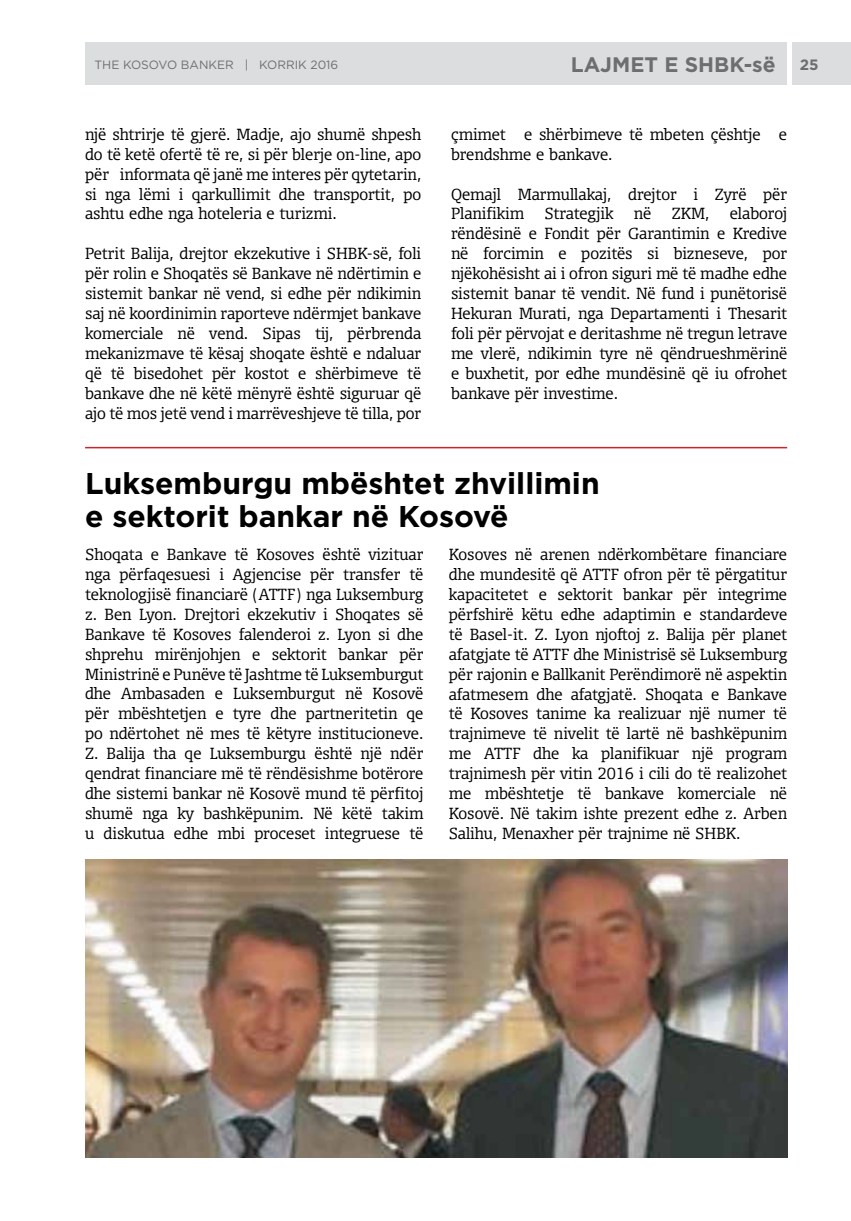
<style>
.page{position:relative;width:851px;height:1221px;background:#fff}
.page>*{position:absolute;margin:0;border:0;box-sizing:border-box;transform-origin:0 0}
.t1{font:700 30px/33px "Gotham";color:#000}
.t2{font:700 21px "Gotham";color:#6d6e71}
.t3{font:300 15.3px/20px "Olsen TF";color:#000;text-align:justify}
.t4{font:12px "Gotham";color:#6d6e71}
.s1{font-size:15px}
</style>
<div class="page">
<div style="left:85px;top:43px;width:765px;height:42px;background:#dcddde"></div>
<hr style="left:787px;top:38px;width:4px;height:51px;background:#fff">
<hr style="left:85px;top:447px;width:702px;height:1px;background:#d2232a">
<img style="left:85px;top:859px;width:702px;height:298px">
<p class="t4" style="left:94px;top:57px;width:245px">THE KOSOVO BANKER | KORRIK 2016</p>
<h2 class="t2" style="left:570px;top:52px;width:249px">LAJMET E SHBK-së <span class="s1">25</span></h2>
<p class="t3" style="left:85px;top:124px;width:337px">një shtrirje të gjerë. Madje, ajo shumë shpesh do të ketë ofertë të re, si për blerje on-line, apo për informata që janë me interes për qytetarin, si nga lëmi i qarkullimit dhe transportit, po ashtu edhe nga hoteleria e turizmi.</p>
<p class="t3" style="left:85px;top:243px;width:337px">Petrit Balija, drejtor ekzekutive i SHBK-së, foli për rolin e Shoqatës së Bankave në ndërtimin e sistemit bankar në vend, si edhe për ndikimin saj në koordinimin raporteve ndërmjet bankave komerciale në vend. Sipas tij, përbrenda mekanizmave të kësaj shoqate është e ndaluar që të bisedohet për kostot e shërbimeve të bankave dhe në këtë mënyrë është siguruar që ajo të mos jetë vend i marrëveshjeve të tilla, por</p>
<p class="t3" style="left:451px;top:124px;width:337px">çmimet e shërbimeve të mbeten çështje e brendshme e bankave.</p>
<p class="t3" style="left:451px;top:184px;width:337px">Qemajl Marmullakaj, drejtor i Zyrë për<br>Planifikim</p>
<p class="t3" style="left:451px;top:204px;width:337px;text-indent:279px">elaboroj rëndësinë e Fondit për Garantimin e Kredive në forcimin e pozitës si bizneseve, por njëkohësisht ai i ofron siguri më të madhe edhe sistemit banar të vendit. Në fund i punëtorisë Hekuran Murati, nga Departamenti i Thesarit foli për përvojat e deritashme në tregun letrave me vlerë, ndikimin tyre në qëndrueshmërinë e buxhetit, por edhe mundësinë që iu ofrohet bankave për investime.</p>
<p class="t3" style="left:544px;top:204px;width:70px">Strategjik</p>
<p class="t3" style="left:633px;top:204px;width:19px">në</p>
<p class="t3" style="left:671px;top:204px;width:39px">ZKM,</p>
<h1 class="t1" style="left:85px;top:466px;width:516px">Luksemburgu mbështet zhvillimin e sektorit bankar në Kosovë</h1>
<p class="t3" style="left:85px;top:544px;width:340px">Shoqata e Bankave të Kosoves është vizituar nga përfaqesuesi i Agjencise për transfer të teknologjisë financiarë (ATTF) nga Luksemburg z. Ben Lyon. Drejtori ekzekutiv i Shoqates së Bankave të Kosoves falenderoi z. Lyon si dhe shprehu mirënjohjen e sektorit bankar për Ministrinë e Punëve të Jashtme të Luksemburgut dhe Ambasaden e Luksemburgut në Kosovë për mbështetjen e tyre dhe partneritetin qe po ndërtohet në mes të këtyre institucioneve.<br>Z. Balija tha qe Luksemburgu është një ndër qendrat financiare më të rëndësishme botërore dhe sistemi bankar në Kosovë mund të përfitoj shumë nga ky bashkëpunim. Në këtë takim u diskutua edhe mbi proceset integruese të</p>
<p class="t3" style="left:449px;top:544px;width:340px">Kosoves në arenen ndërkombëtare financiare dhe mundesitë që ATTF ofron për të përgatitur kapacitetet e sektorit bankar për integrime përfshirë këtu edhe adaptimin e standardeve të Basel-it. Z. Lyon njoftoj z. Balija për planet afatgjate të ATTF dhe Ministrisë së Luksemburg për rajonin e Ballkanit Perëndimorë në aspektin afatmesem dhe afatgjatë. Shoqata e Bankave të Kosoves tanime ka realizuar një numer të trajnimeve të nivelit të lartë në bashkëpunim me ATTF dhe ka planifikuar një program trajnimesh për vitin 2016 i cili do të realizohet me mbështetje të bankave komerciale në Kosovë. Në takim ishte prezent edhe z. Arben Salihu, Menaxher për trajnime në SHBK.</p>
</div>
